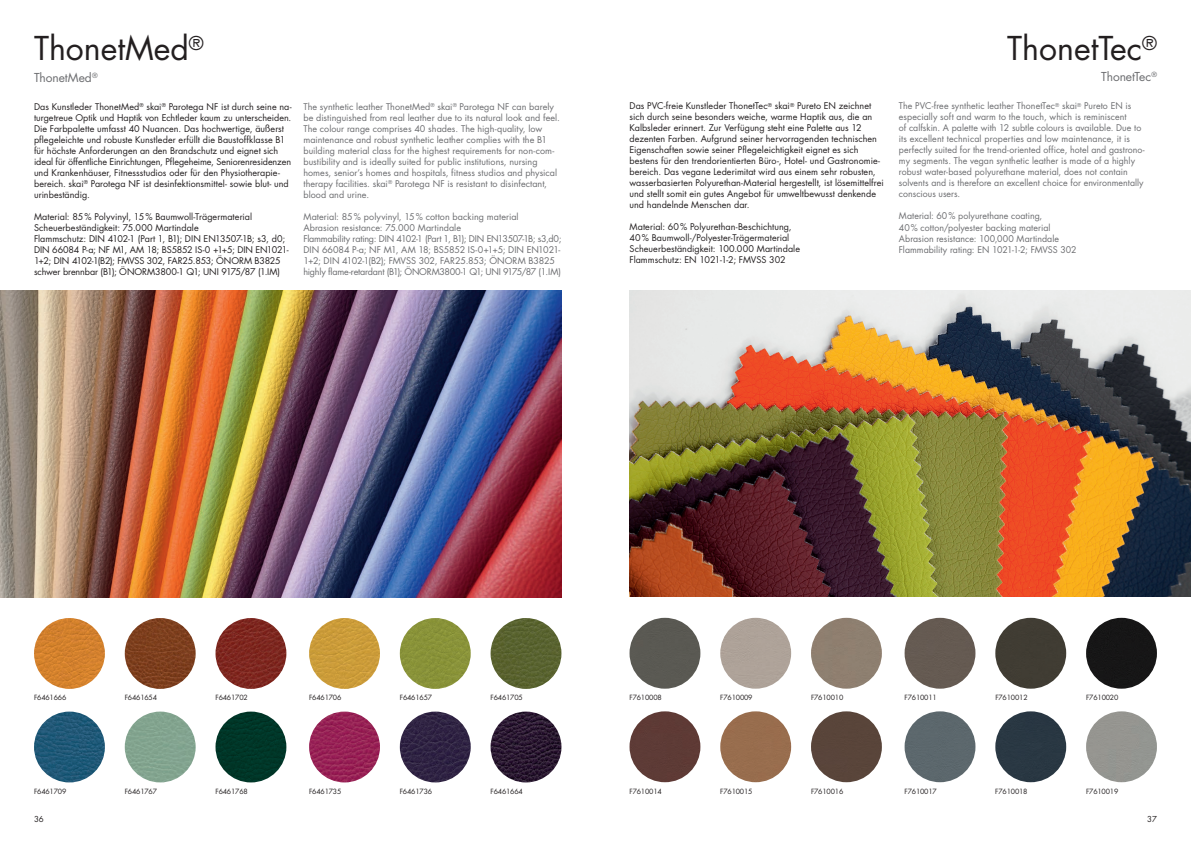
<style>
.page{position:relative;width:1191px;height:842px;background:#fff}
.page>*{position:absolute;margin:0;border:0;box-sizing:border-box;transform-origin:0 0}
.t1{font:32px "Futura Std";color:#231f20}
.t2{font:12px "Futura Std";letter-spacing:-.005em;color:#6c6d70}
.t3{font:9px/11px "Futura Std";color:#231f20}
.t4{font:9px/11px "Futura Std";letter-spacing:.005em;color:#6c6d70}
.t5{font:8px "Futura Std";color:#231f20}
.t6{font:7px "Futura Std";letter-spacing:-.025em;color:#231f20}
</style>
<div class="page">
<img style="left:629px;top:291px;width:562px;height:305px">
<img style="left:0;top:291px;width:561px;height:307px">
<img style="left:34px;top:618px;width:71px;height:71px;border-radius:35px">
<img style="left:34px;top:711px;width:71px;height:71px;border-radius:35px">
<img style="left:215px;top:618px;width:71px;height:71px;border-radius:35px">
<img style="left:125px;top:711px;width:71px;height:71px;border-radius:35px">
<img style="left:125px;top:618px;width:71px;height:71px;border-radius:35px">
<div style="left:215px;top:711px;width:71px;height:71px;background:#003628;border-radius:35px"></div>
<img style="left:309px;top:618px;width:71px;height:71px;border-radius:35px">
<img style="left:309px;top:711px;width:71px;height:71px;border-radius:35px">
<img style="left:400px;top:618px;width:71px;height:71px;border-radius:35px">
<img style="left:490px;top:618px;width:71px;height:71px;border-radius:35px">
<img style="left:400px;top:711px;width:71px;height:71px;border-radius:35px">
<img style="left:490px;top:711px;width:71px;height:71px;border-radius:35px">
<div style="left:629px;top:618px;width:71px;height:71px;background:#5a5953;border-radius:35px"></div>
<div style="left:629px;top:711px;width:71px;height:71px;background:#5e3a36;border-radius:35px"></div>
<div style="left:811px;top:618px;width:71px;height:71px;background:#8e7f70;border-radius:35px"></div>
<div style="left:720px;top:711px;width:71px;height:71px;background:#986d4e;border-radius:35px"></div>
<div style="left:720px;top:618px;width:71px;height:71px;background:#aea299;border-radius:35px"></div>
<div style="left:811px;top:711px;width:71px;height:71px;background:#59453a;border-radius:35px"></div>
<div style="left:904px;top:618px;width:71px;height:71px;background:#655a52;border-radius:35px"></div>
<div style="left:904px;top:711px;width:71px;height:71px;background:#5c686d;border-radius:35px"></div>
<div style="left:995px;top:618px;width:71px;height:71px;background:#403c33;border-radius:35px"></div>
<div style="left:1086px;top:618px;width:71px;height:71px;background:#161616;border-radius:35px"></div>
<div style="left:995px;top:711px;width:71px;height:71px;background:#293743;border-radius:35px"></div>
<div style="left:1086px;top:711px;width:71px;height:71px;background:#959591;border-radius:35px"></div>
<h1 class="t1" style="left:34px;top:28px;width:171px">ThonetMed<sup>®</sup></h1>
<h1 class="t1" style="left:1007px;top:28px;width:151px">ThonetTec<sup>®</sup></h1>
<h2 class="t2" style="left:34px;top:70px;width:65px">ThonetMed<sup>®</sup></h2>
<h2 class="t2" style="left:1101px;top:69px;width:57px">ThonetTec<sup>®</sup></h2>
<p class="t3" style="left:34px;top:101px;width:259px">Das Kunstleder ThonetMed<sup>®</sup> skai<sup>®</sup> Parotega NF ist durch seine na&shy;turgetreue Optik und Haptik von Echtleder kaum zu unterscheiden.<br>Die Farbpalette umfasst 40 Nuancen. Das hochwertige, äußerst pflegeleichte und robuste Kunstleder erfüllt die Baustoffklasse B1 für höchste Anforderungen an den Brandschutz und eignet sich ideal für öffentliche Einrichtungen, Pflegeheime, Seniorenresidenzen und Krankenhäuser, Fitnessstudios oder für den Physiotherapie&shy;bereich. skai<sup>®</sup> Parotega NF ist desinfektionsmittel- sowie blut- und urinbeständig.</p>
<p class="t3" style="left:34px;top:211px;width:256px">Material: 85% Polyvinyl, 15% Baumwoll-Trägermaterial Scheuerbeständigkeit: 75.000 Martindale<br>Flammschutz: DIN 4102-1 (Part 1, B1); DIN EN13507-1B; s3, d0; DIN 66084 P-a; NF M1, AM 18; BS5852 IS-0 +1+5; DIN EN1021- 1+2; DIN 4102-1(B2); FMVSS 302, FAR25.853; ÖNORM B3825 schwer brennbar (B1); ÖNORM3800-1 Q1; UNI 9175/87 (1.IM)</p>
<p class="t4" style="left:303px;top:101px;width:258px">The synthetic leather ThonetMed<sup>®</sup> skai<sup>®</sup> Parotega NF can barely be distinguished from real leather due to its natural look and feel.<br>The colour range comprises 40 shades. The high-quality, low maintenance and robust synthetic leather complies with the B1 building material class for the highest requirements for non-com&shy;bustibility and is ideally suited for public institutions, nursing homes, senior’s homes and hospitals, fitness studios and physical therapy facilities. skai<sup>®</sup> Parotega NF is resistant to disinfectant, blood and urine.</p>
<p class="t4" style="left:303px;top:211px;width:259px">Material: 85% polyvinyl, 15% cotton backing material<br>Abrasion resistance: 75.000 Martindale<br>Flammability rating: DIN 4102-1 (Part 1, B1); DIN EN13507-1B; s3,d0; DIN 66084 P-a; NF M1, AM 18; BS5852 IS-0+1+5; DIN EN1021- 1+2; DIN 4102-1(B2); FMVSS 302, FAR25.853; ÖNORM B3825 highly flame-retardant (B1); ÖNORM3800-1 Q1; UNI 9175/87 (1.IM)</p>
<p class="t3" style="left:629px;top:101px;width:256px">Das PVC-freie Kunstleder ThonetTec<sup>®</sup> skai<sup>®</sup> Pureto EN zeichnet sich durch seine besonders weiche, warme Haptik aus, die an Kalbsleder erinnert. Zur Verfügung steht eine Palette aus 12 dezenten Farben. Aufgrund seiner hervorragenden technischen Eigenschaften sowie seiner Pflegeleichtigkeit eignet es sich bestens für den trendorientierten Büro-, Hotel- und Gastronomie&shy;bereich. Das vegane Lederimitat wird aus einem sehr robusten, wasserbasierten Polyurethan-Material hergestellt, ist lösemittelfrei und stellt somit ein gutes Angebot für umweltbewusst denkende und handelnde Menschen dar.</p>
<p class="t3" style="left:629px;top:222px;width:172px">Material: 60% Polyurethan-Beschichtung, 40% Baumwoll-/Polyester-Trägermaterial Scheuerbeständigkeit: 100.000 Martindale Flammschutz: EN 1021-1-2; FMVSS 302</p>
<p class="t4" style="left:899px;top:101px;width:247px">The PVC-free synthetic leather ThonetTec<sup>®</sup> skai<sup>®</sup> Pureto EN is especially soft and warm to the touch, which is reminiscent<br>of calfskin. A palette with 12 subtle colours is available. Due to its excellent technical properties and low maintenance, it is perfectly suited for the trend-oriented office, hotel and gastrono&shy;my segments. The vegan synthetic leather is made of a highly robust water-based polyurethane material, does not contain solvents and is therefore an excellent choice for environmentally conscious users.</p>
<p class="t4" style="left:899px;top:211px;width:179px">Material: 60% polyurethane coating,<br>40% cotton/polyester backing material Abrasion resistance: 100,000 Martindale Flammability rating: EN 1021-1-2; FMVSS 302</p>
<p class="t6" style="left:34px;top:693px;width:34px">F6461666</p>
<p class="t6" style="left:125px;top:693px;width:34px">F6461654</p>
<p class="t6" style="left:215px;top:693px;width:34px">F6461702</p>
<p class="t6" style="left:309px;top:693px;width:34px">F6461706</p>
<p class="t6" style="left:400px;top:693px;width:34px">F6461657</p>
<p class="t6" style="left:490px;top:693px;width:34px">F6461705</p>
<p class="t6" style="left:34px;top:787px;width:34px">F6461709</p>
<p class="t6" style="left:125px;top:787px;width:34px">F6461767</p>
<p class="t6" style="left:215px;top:787px;width:34px">F6461768</p>
<p class="t6" style="left:309px;top:787px;width:34px">F6461735</p>
<p class="t6" style="left:400px;top:787px;width:34px">F6461736</p>
<p class="t6" style="left:490px;top:787px;width:34px">F6461664</p>
<p class="t6" style="left:629px;top:693px;width:34px">F7610008</p>
<p class="t6" style="left:720px;top:693px;width:34px">F7610009</p>
<p class="t6" style="left:811px;top:693px;width:34px">F7610010</p>
<p class="t6" style="left:904px;top:693px;width:34px">F7610011</p>
<p class="t6" style="left:995px;top:693px;width:34px">F7610012</p>
<p class="t6" style="left:1086px;top:693px;width:34px">F7610020</p>
<p class="t6" style="left:629px;top:787px;width:34px">F7610014</p>
<p class="t6" style="left:720px;top:787px;width:34px">F7610015</p>
<p class="t6" style="left:811px;top:787px;width:34px">F7610016</p>
<p class="t6" style="left:904px;top:787px;width:34px">F7610017</p>
<p class="t6" style="left:995px;top:787px;width:34px">F7610018</p>
<p class="t6" style="left:1086px;top:787px;width:34px">F7610019</p>
<p class="t5" style="left:34px;top:814px;width:11px">36</p>
<p class="t5" style="left:1147px;top:814px;width:11px">37</p>
</div>
